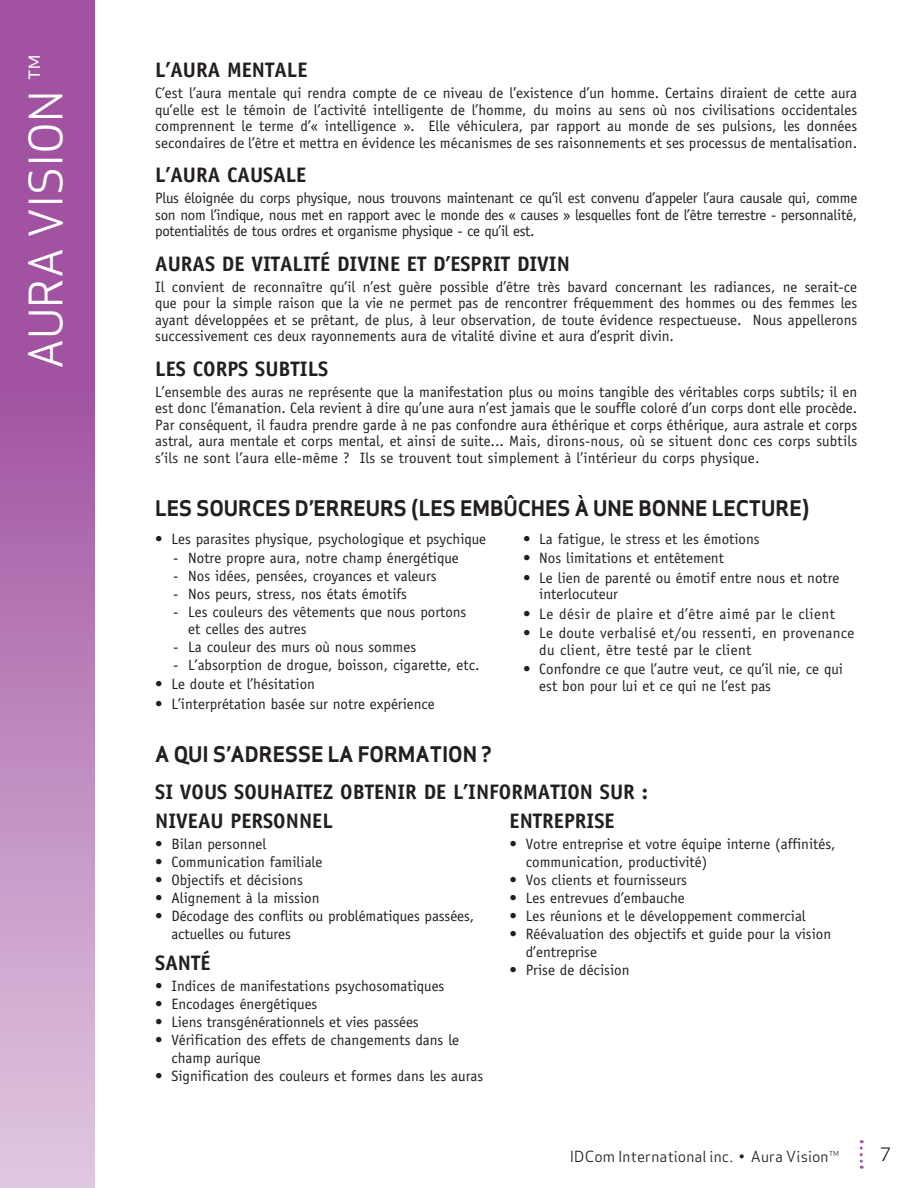
<style>
.page{position:relative;width:918px;height:1188px;background:#fff}
.page>*{position:absolute;margin:0;border:0;box-sizing:border-box;transform-origin:0 0}
.t1{font:45px "Apex Sans";color:#fff}
.t2{font:700 21px "Officina Sans";color:#231f20}
.t3{font:700 21px "Apex Sans";color:#231f20}
.t4{font:18px "Apex Sans";color:#231f20}
.t5{font:15px/16.5px "Officina Sans";color:#231f20}
.t6{font:15px/16.5px "Officina Sans";letter-spacing:.02em;color:#231f20}
.t7{font:15px "Officina Sans";letter-spacing:.03em;color:#231f20}
.t8{font:15px "Apex Sans";letter-spacing:.01em;color:#231f20}
.t9{font:6.75px "Apex Sans";color:#231f20}
</style>
<div class="page">
<svg style="left:860px;top:1140px;width:3px;height:29px"></svg>
<svg style="left:0;top:0;width:94px;height:1188px;background:#b67bb6"></svg>
<p class="t1" style="left:9px;top:369px;width:317px;rotate:-90deg">AURA VISION ™</p>
<p class="t2" style="left:155px;top:57px;width:154px">L’AURA MENTALE</p>
<p class="t5" style="left:155px;top:85px;width:703px;text-align:justify">C’est l’aura mentale qui rendra compte de ce niveau de l’existence d’un homme. Certains diraient de cette aura qu’elle est le témoin de l’activité intelligente de l’homme, du moins au sens où nos civilisations occidentales comprennent le terme d’« intelligence ». Elle véhiculera, par rapport au monde de ses pulsions, les données secondaires de l’être et mettra en évidence les mécanismes de ses raisonnements et ses processus de mentalisation.</p>
<p class="t2" style="left:155px;top:162px;width:153px">L’AURA CAUSALE</p>
<p class="t5" style="left:155px;top:190px;width:704px;text-align:justify">Plus éloignée du corps physique, nous trouvons maintenant ce qu’il est convenu d’appeler l’aura causale qui, comme son nom l’indique, nous met en rapport avec le monde des « causes » lesquelles font de l’être terrestre - personnalité, potentialités de tous ordres et organisme physique - ce qu’il est.</p>
<p class="t2" style="left:155px;top:251px;width:416px">AURAS DE VITALITÉ DIVINE ET D’ESPRIT DIVIN</p>
<p class="t5" style="left:155px;top:278px;width:704px;text-align:justify">Il convient de reconnaître qu’il n’est guère possible d’être très bavard concernant les radiances, ne serait-ce que pour la simple raison que la vie ne permet pas de rencontrer fréquemment des hommes ou des femmes les ayant développées et se prêtant, de plus, à leur observation, de toute évidence respectueuse. Nous appellerons successivement ces deux rayonnements aura de vitalité divine et aura d’esprit divin.</p>
<p class="t2" style="left:155px;top:356px;width:175px">LES CORPS SUBTILS</p>
<p class="t5" style="left:155px;top:383px;width:704px;text-align:justify">L’ensemble des auras ne représente que la manifestation plus ou moins tangible des véritables corps subtils; il en est donc l’émanation. Cela revient à dire qu’une aura n’est jamais que le souffle coloré d’un corps dont elle procède.<br>Par conséquent, il faudra prendre garde à ne pas confondre aura éthérique et corps éthérique, aura astrale et corps astral, aura mentale et corps mental, et ainsi de suite... Mais, dirons-nous, où se situent donc ces corps subtils s’ils ne sont l’aura elle-même ? Ils se trouvent tout simplement à l’intérieur du corps physique.</p>
<p class="t3" style="left:155px;top:495px;width:656px">LES SOURCES D’ERREURS (LES EMBÛCHES À UNE BONNE LECTURE)</p>
<p class="t5" style="left:155px;top:530px;width:332px">• Les parasites physique, psychologique et psychique</p>
<p class="t5" style="left:173px;top:550px;width:287px">- Notre propre aura, notre champ énergétique</p>
<p class="t5" style="left:173px;top:568px;width:265px">- Nos idées, pensées, croyances et valeurs</p>
<p class="t5" style="left:173px;top:586px;width:235px">- Nos peurs, stress, nos états émotifs</p>
<p class="t5" style="left:188px;top:604px;width:280px;text-indent:-15px">- Les couleurs des vêtements que nous portons et celles des autres</p>
<p class="t5" style="left:173px;top:638px;width:244px">- La couleur des murs où nous sommes</p>
<p class="t5" style="left:173px;top:656px;width:308px">- L’absorption de drogue, boisson, cigarette, etc.</p>
<p class="t5" style="left:155px;top:676px;width:161px">• Le doute et l’hésitation</p>
<p class="t5" style="left:155px;top:695px;width:281px">• L’interprétation basée sur notre expérience</p>
<p class="t5" style="left:523px;top:530px;width:238px">• La fatigue, le stress et les émotions</p>
<p class="t5" style="left:523px;top:550px;width:202px">• Nos limitations et entêtement</p>
<p class="t5" style="left:539px;top:569px;width:302px;text-indent:-16px">• Le lien de parenté ou émotif entre nous et notre interlocuteur</p>
<p class="t7" style="left:523px;top:605px;width:314px">• Le désir de plaire et d’être aimé par le client</p>
<p class="t6" style="left:539px;top:625px;width:317px;text-indent:-16px">• Le doute verbalisé et/ou ressenti, en provenance du client, être testé par le client</p>
<p class="t5" style="left:539px;top:661px;width:305px;text-indent:-16px">• Confondre ce que l’autre veut, ce qu’il nie, ce qui est bon pour lui et ce qui ne l’est pas</p>
<p class="t3" style="left:155px;top:741px;width:338px">A QUI S’ADRESSE LA FORMATION ?</p>
<p class="t2" style="left:155px;top:779px;width:494px">SI VOUS SOUHAITEZ OBTENIR DE L’INFORMATION SUR :</p>
<p class="t2" style="left:155px;top:808px;width:179px">NIVEAU PERSONNEL</p>
<p class="t5" style="left:155px;top:835px;width:113px">• Bilan personnel</p>
<p class="t5" style="left:155px;top:853px;width:169px">• Communication familiale</p>
<p class="t5" style="left:155px;top:871px;width:149px">• Objectifs et décisions</p>
<p class="t5" style="left:155px;top:889px;width:166px">• Alignement à la mission</p>
<p class="t5" style="left:171px;top:907px;width:304px;line-height:18px;text-indent:-16px">• Décodage des conflits ou problématiques passées, actuelles ou futures</p>
<p class="t2" style="left:155px;top:949px;width:57px">SANTÉ</p>
<p class="t5" style="left:155px;top:977px;width:291px">• Indices de manifestations psychosomatiques</p>
<p class="t5" style="left:155px;top:995px;width:164px">• Encodages énergétiques</p>
<p class="t5" style="left:155px;top:1013px;width:265px">• Liens transgénérationnels et vies passées</p>
<p class="t5" style="left:171px;top:1030px;width:289px;line-height:18px;text-indent:-16px">• Vérification des effets de changements dans le champ aurique</p>
<p class="t5" style="left:155px;top:1067px;width:329px">• Signification des couleurs et formes dans les auras</p>
<p class="t2" style="left:510px;top:808px;width:106px">ENTREPRISE</p>
<p class="t5" style="left:526px;top:835px;width:311px;line-height:18px;text-indent:-16px">• Votre entreprise et votre équipe interne (affinités, communication, productivité)</p>
<p class="t5" style="left:510px;top:871px;width:179px">• Vos clients et fournisseurs</p>
<p class="t5" style="left:510px;top:889px;width:177px">• Les entrevues d’embauche</p>
<p class="t5" style="left:510px;top:907px;width:298px">• Les réunions et le développement commercial</p>
<p class="t5" style="left:526px;top:925px;width:307px;line-height:18px;text-indent:-16px">• Réévaluation des objectifs et guide pour la vision d’entreprise</p>
<p class="t5" style="left:510px;top:961px;width:121px">• Prise de décision</p>
<p class="t8" style="left:570px;top:1144px;width:260px">IDCom International inc. • Aura Vision</p>
<p class="t9" style="left:829px;top:1148px;width:12px">TM</p>
<p class="t4" style="left:880px;top:1139px;width:12px">7</p>
</div>
